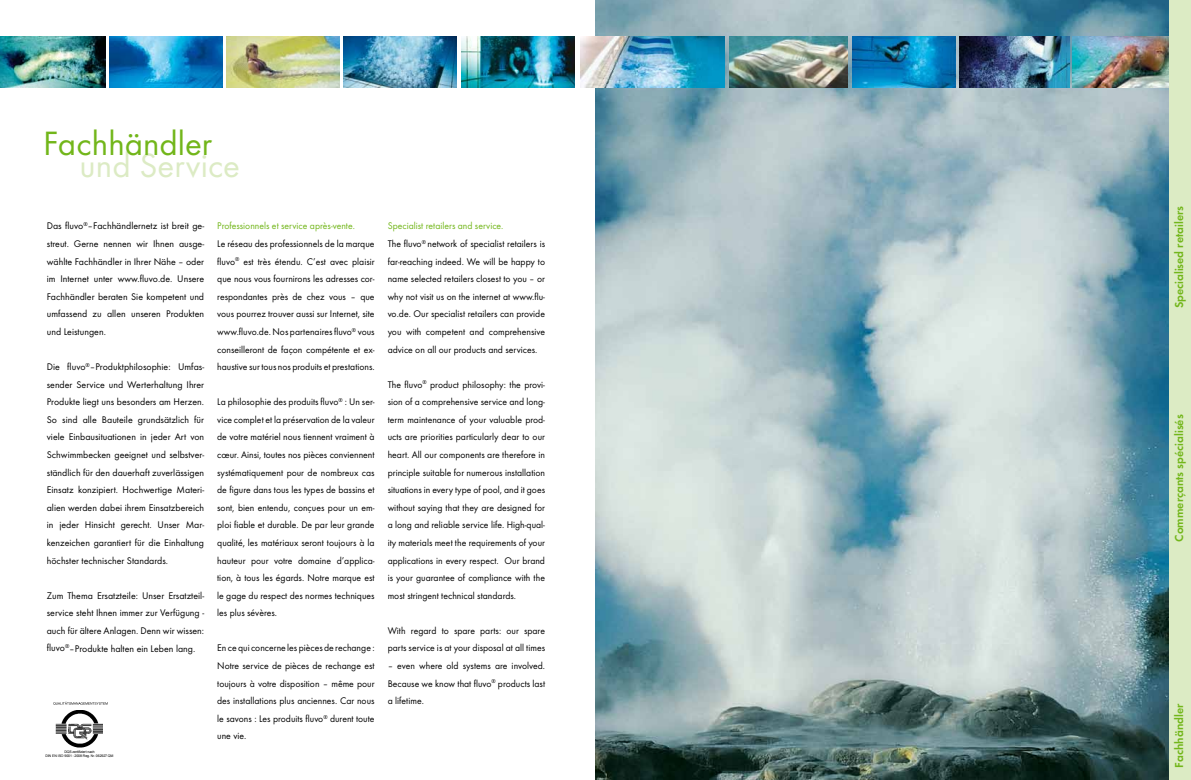
<style>
.page{position:relative;width:1191px;height:780px;background:#fff}
.page>*{position:absolute;margin:0;border:0;box-sizing:border-box;transform-origin:0 0}
.t1{font:35px "Function";color:#dcebc4}
.t2{font:35px "Function";color:#72b61a}
.t3{font:700 12px "Function";color:#72b61a}
.t4{font:10px/17.6px "Function";color:#000;text-align:justify}
.t5{font:10px "Function";color:#72b61a}
.t6{font:3.5px/4.2px "Arial";letter-spacing:-.025em;color:#000;text-align:center}
.s1{color:#fff}
.s2{color:#72b61a}
</style>
<div class="page">
<div style="left:1032px;top:0;width:159px;height:780px;background:#dcebc4"></div>
<img style="left:595px;top:0;width:573px;height:780px">
<img style="left:0;top:37px;width:105px;height:51px">
<img style="left:109px;top:37px;width:113px;height:51px">
<img style="left:226px;top:37px;width:113px;height:51px">
<img style="left:344px;top:37px;width:113px;height:51px">
<img style="left:461px;top:37px;width:114px;height:51px">
<img style="left:581px;top:37px;width:143px;height:51px">
<img style="left:852px;top:37px;width:103px;height:51px">
<img style="left:729px;top:37px;width:119px;height:51px">
<img style="left:56px;top:710px;width:47px;height:37px">
<svg style="left:53px;top:701px;width:55px;height:3px"></svg>
<img style="left:1072px;top:37px;width:96px;height:51px">
<img style="left:959px;top:37px;width:110px;height:51px">
<h1 class="t2" style="left:43px;top:123px;width:170px">Fachhändler</h1>
<h1 class="t1" style="left:80px;top:145px;width:170px">und Service<span class="s1">.</span></h1>
<p class="t4" style="left:47px;top:217px;width:159px">Das fluvo<sup>®</sup>–Fachhändlernetz ist breit ge&shy;streut. Gerne nennen wir Ihnen ausge&shy;wählte Fachhändler in Ihrer Nähe – oder im Internet unter www.fluvo.de. Unsere Fachhändler beraten Sie kompetent und umfassend zu allen unseren Produkten und Leistungen.</p>
<p class="t4" style="left:47px;top:358px;width:159px">Die fluvo<sup>®</sup>–Produktphilosophie: Umfas&shy;sender Service und Werterhaltung Ihrer Produkte liegt uns besonders am Herzen.<br>So sind alle Bauteile grundsätzlich für viele Einbausituationen in jeder Art von Schwimmbecken geeignet und selbstver&shy;ständlich für den dauerhaft zuverlässigen Einsatz konzipiert. Hochwertige Materi&shy;alien werden dabei ihrem Einsatzbereich in jeder Hinsicht gerecht. Unser Mar&shy;kenzeichen garantiert für die Einhaltung höchster technischer Standards.</p>
<p class="t4" style="left:47px;top:586px;width:159px">Zum Thema Ersatzteile: Unser Ersatzteil&shy;service steht Ihnen immer zur Verfügung - auch für ältere Anlagen. Denn wir wissen: fluvo<sup>®</sup>–Produkte halten ein Leben lang.</p>
<p class="t6" style="left:46px;top:749px;width:69px">DQS zertifiziert nach<br>DIN EN ISO 9001 : 2008 Reg. Nr. 062927 QM</p>
<p class="t5" style="left:217px;top:220px;width:139px">Professionnels et service après-vente.</p>
<p class="t4" style="left:217px;top:235px;width:159px">Le réseau des professionnels de la marque fluvo<sup>®</sup> est très étendu. C’est avec plaisir que nous vous fournirons les adresses cor&shy;respondantes près de chez vous – que vous pourrez trouver aussi sur Internet, site www.fluvo.de. Nos partenaires fluvo<sup>®</sup> vous conseilleront de façon compétente et ex&shy;haustive sur tous nos produits et prestations.</p>
<p class="t4" style="left:217px;top:393px;width:159px">La philosophie des produits fluvo<sup>®</sup> : Un ser&shy;vice complet et la préservation de la valeur de votre matériel nous tiennent vraiment à cœur. Ainsi, toutes nos pièces conviennent systématiquement pour de nombreux cas de figure dans tous les types de bassins et sont, bien entendu, conçues pour un em&shy;ploi fiable et durable. De par leur grande qualité, les matériaux seront toujours à la hauteur pour votre domaine d’applica&shy;tion, à tous les égards. Notre marque est le gage du respect des normes techniques les plus sévères.</p>
<p class="t4" style="left:217px;top:639px;width:159px">En ce qui concerne les pièces de rechange :<br>Notre service de pièces de rechange est toujours à votre disposition – même pour des installations plus anciennes. Car nous le savons : Les produits fluvo<sup>®</sup> durent toute une vie.</p>
<p class="t4" style="left:388px;top:217px;width:159px;text-align:left"><span class="s2">Specialist retailers and service.<br></span>The fluvo<sup>®</sup> network of specialist retailers is far-reaching indeed. We will be happy to name selected retailers closest to you – or why not visit us on the internet at www.flu&shy;vo.de. Our specialist retailers can provide you with competent and comprehensive advice on all our products and services.</p>
<p class="t4" style="left:388px;top:375px;width:159px">The fluvo<sup>®</sup> product philosophy: the provi&shy;sion of a comprehensive service and long&shy;term maintenance of your valuable prod&shy;ucts are priorities particularly dear to our heart. All our components are therefore in principle suitable for numerous installation situations in every type of pool, and it goes without saying that they are designed for a long and reliable service life. High-qual&shy;ity materials meet the requirements of your applications in every respect. Our brand is your guarantee of compliance with the most stringent technical standards.</p>
<p class="t4" style="left:388px;top:621px;width:159px">With regard to spare parts: our spare parts service is at your disposal at all times</p>
<p class="t4" style="left:388px;top:657px;width:159px">– even where old systems are involved.<br>Because we know that fluvo<sup>®</sup> products last a lifetime.</p>
<p class="t3" style="left:1172px;top:308px;width:104px;rotate:-90deg">Specialised retailers</p>
<p class="t3" style="left:1172px;top:541px;width:128px;rotate:-90deg">Commerçants spécialisés</p>
<p class="t3" style="left:1172px;top:767px;width:65px;rotate:-90deg">Fachhändler</p>
</div>
